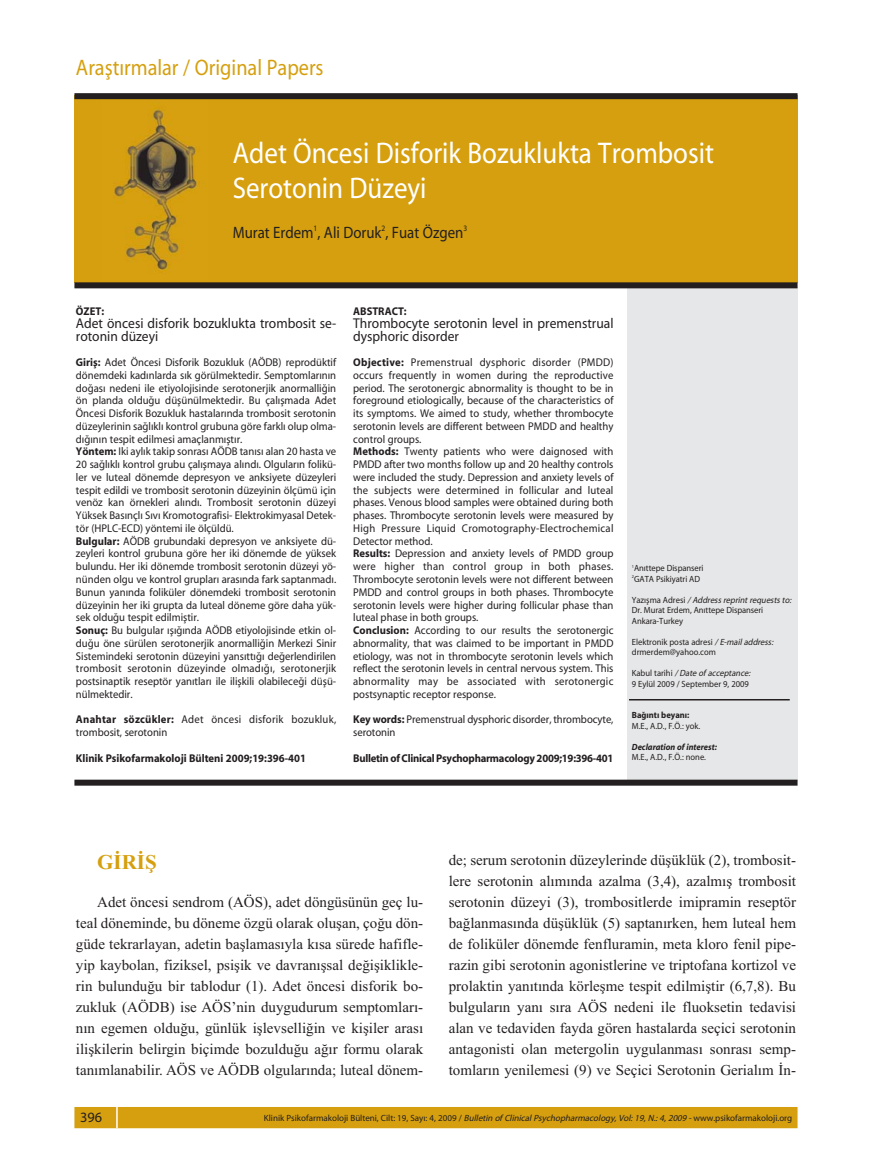
<style>
.page{position:relative;width:872px;height:1170px;background:#fff}
.page>*{position:absolute;margin:0;border:0;box-sizing:border-box;transform-origin:0 0}
.t1{font:30px/34.5px "Myriad Roman";color:#fff;scale:.9 1}
.t2{font:22.5px "Myriad Roman";color:#d59f0f;scale:.9 1}
.t3{font:700 21px "Times New Roman";color:#d59f0f}
.t4{font:16.5px "Myriad Roman";color:#231f20;scale:.9 1}
.t5{font:15px/21px "Times New Roman";color:#231f20;text-align:justify}
.t6{font:14.25px/12.8px "Myriad Roman";color:#231f20;scale:.95 1}
.t7{font:14.25px "Myriad Roman";color:#231f20}
.t8{font:11.25px/12.8px "Myriad Roman";color:#231f20;scale:.95 1}
.t9{font:11.25px/12.8px "Myriad Roman";letter-spacing:.02em;color:#231f20;scale:.95 1}
.t10{font:700 11.25px "Myriad";color:#231f20;scale:.95 1}
.t11{font:700 11.25px "Myriad";letter-spacing:-.02em;color:#231f20;scale:.95 1}
.t12{font:9px/10.5px "Myriad Roman";color:#231f20;scale:.95 1}
.t13{font:9px "Myriad Roman";color:#231f20}
.t14{font:italic 700 9px "Myriad";color:#231f20;scale:.95 1}
.t15{font:700 9px "Myriad";color:#231f20;scale:.95 1}
.s1{font-family:"Myriad";font-weight:700}
.s2{font-style:italic}
</style>
<div class="page">
<div style="left:75px;top:1107px;width:721px;height:20px;background:#d59f0f"></div>
<div style="left:74px;top:1106px;width:723px;height:22px;border:2px solid #d59f0f"></div>
<hr style="left:116px;top:1106px;width:2px;height:22px;background:#fff">
<div style="left:74px;top:95px;width:723px;height:188px;background:#d59f0f"></div>
<div style="left:627px;top:287px;width:170px;height:493px;background:#e6e7e8"></div>
<div style="left:74px;top:282px;width:723px;height:6px;background:#231f20"></div>
<div style="left:74px;top:779px;width:723px;height:6px;background:#231f20"></div>
<div style="left:74px;top:93px;width:723px;height:6px;background:#231f20"></div>
<img style="left:113px;top:108px;width:84px;height:165px">
<hr style="left:629px;top:699px;width:160px;height:1px;background:#231f20">
<h2 class="t2" style="left:76px;top:59px;width:277px">Araflt›rmalar / Original Papers</h2>
<h1 class="t1" style="left:233px;top:138px;width:536px">Adet Öncesi Disforik Bozuklukta Trombosit<br>Serotonin Düzeyi</h1>
<h3 class="t4" style="left:233px;top:226px;width:262px">Murat Erdem<sup>1</sup>, Ali Doruk<sup>2</sup>, Fuat Özgen<sup>3</sup></h3>
<p class="t10" style="left:76px;top:307px;width:31px">ÖZET:</p>
<p class="t6" style="left:76px;top:318px;width:275px">Adet öncesi disforik bozuklukta trombosit se&shy;rotonin düzeyi</p>
<p class="t8" style="left:76px;top:357px;width:275px"><span class="s1">Girifl:</span> Adet Öncesi Disforik Bozukluk (AÖDB) reprodüktif dönemdeki kad›nlarda s›k görülmektedir. Semptomlar›n›n do¤as› nedeni ile etiyolojisinde serotonerjik anormalli¤in ön planda oldu¤u düflünülmektedir. Bu çal›flmada Adet Öncesi Disforik Bozukluk hastalar›nda trombosit serotonin düzeylerinin sa¤l›kl› kontrol grubuna göre farkl› olup olma&shy;d›¤›n›n tespit edilmesi amaçlanm›flt›r.<br><span class="s1">Yöntem:</span> Iki ayl›k takip sonras› AÖDB tan›s› alan 20 hasta ve 20 sa¤l›kl› kontrol grubu çal›flmaya al›nd›. Olgular›n folikü&shy;ler ve luteal dönemde depresyon ve anksiyete düzeyleri tespit edildi ve trombosit serotonin düzeyinin ölçümü için venöz kan örnekleri al›nd›. Trombosit serotonin düzeyi Yüksek Bas›nçl› S›v› Kromotografisi- Elektrokimyasal Detek&shy;tör (HPLC-ECD) yöntemi ile ölçüldü.<br><span class="s1">Bulgular:</span> AÖDB grubundaki depresyon ve anksiyete dü&shy;zeyleri kontrol grubuna göre her iki dönemde de yüksek bulundu. Her iki dönemde trombosit serotonin düzeyi yö&shy;nünden olgu ve kontrol gruplar› aras›nda fark saptanmad›.<br>Bunun yan›nda foliküler dönemdeki trombosit serotonin düzeyinin her iki grupta da luteal döneme göre daha yük&shy;sek oldu¤u tespit edilmifltir.<br><span class="s1">Sonuç:</span> Bu bulgular ›fl›¤›nda AÖDB etiyolojisinde etkin ol&shy;du¤u öne sürülen serotonerjik anormalli¤in Merkezi Sinir Sistemindeki serotonin düzeyini yans›tt›¤› de¤erlendirilen trombosit serotonin düzeyinde olmad›¤›, serotonerjik postsinaptik reseptör yan›tlar› ile iliflkili olabilece¤i düflü&shy;nülmektedir.</p>
<p class="t9" style="left:76px;top:714px;width:275px"><span class="s1">Anahtar sözcükler:</span> Adet öncesi disforik bozukluk, trombosit, serotonin</p>
<p class="t10" style="left:76px;top:753px;width:244px">Klinik Psikofarmakoloji Bülteni 2009;19:396-401</p>
<p class="t10" style="left:353px;top:307px;width:58px">ABSTRACT:</p>
<p class="t6" style="left:353px;top:318px;width:275px">Thrombocyte serotonin level in premenstrual dysphoric disorder</p>
<p class="t8" style="left:353px;top:357px;width:275px"><span class="s1">Objective:</span> Premenstrual dysphoric disorder (PMDD) occurs frequently in women during the reproductive period. The serotonergic abnormality is thought to be in foreground etiologically, because of the characteristics of its symptoms. We aimed to study, whether thrombocyte serotonin levels are different between PMDD and healthy control groups.<br><span class="s1">Methods:</span> Twenty patients who were daignosed with PMDD after two months follow up and 20 healthy controls were included the study. Depression and anxiety levels of the subjects were determined in follicular and luteal phases. Venous blood samples were obtained during both phases. Thrombocyte serotonin levels were measured by High Pressure Liquid Cromotography-Electrochemical Detector method.<br><span class="s1">Results:</span> Depression and anxiety levels of PMDD group were higher than control group in both phases.<br>Thrombocyte serotonin levels were not different between PMDD and control groups in both phases. Thrombocyte serotonin levels were higher during follicular phase than luteal phase in both groups.<br><span class="s1">Conclusion:</span> According to our results the serotonergic abnormality, that was claimed to be important in PMDD etiology, was not in thrombocyte serotonin levels which reflect the serotonin levels in central nervous system. This abnormality may be associated with serotonergic postsynaptic receptor response.</p>
<p class="t8" style="left:353px;top:714px;width:275px"><span class="s1">Key words:</span> Premenstrual dysphoric disorder, thrombocyte, serotonin</p>
<p class="t11" style="left:353px;top:753px;width:275px">Bulletin of Clinical Psychopharmacology 2009;19:396-401</p>
<p class="t12" style="left:632px;top:563px;width:77px"><sup>1</sup>An›ttepe Dispanseri<br><sup>2</sup>GATA Psikiyatri AD</p>
<p class="t12" style="left:632px;top:595px;width:171px">Y a z › fl m a A d r e s i <span class="s2">/ Address reprintrequests to:<br></span>Dr. Murat Erdem, An›ttepe Dispanseri<br>Ankara-Turkey</p>
<p class="t12" style="left:632px;top:637px;width:152px">Elektronik posta adresi <span class="s2">/ E-mailaddress: </span>drmerdem@yahoo.com</p>
<p class="t12" style="left:632px;top:668px;width:128px">K a b u l t a r i h i <span class="s2">/ Date of acceptance:<br></span>9 Eylül 2009 / September 9, 2009</p>
<p class="t15" style="left:632px;top:712px;width:62px">Ba¤›nt› beyan›:</p>
<p class="t12" style="left:632px;top:721px;width:74px">M.E., A.D., F.Ö.: yok.</p>
<p class="t14" style="left:632px;top:743px;width:91px">Declaration of interest:</p>
<p class="t12" style="left:632px;top:752px;width:80px">M.E., A.D., F.Ö.: none.</p>
<h3 class="t3" style="left:97px;top:855px;width:61px">GİRİŞ</h3>
<p class="t5" style="left:76px;top:892px;width:349px;text-indent:21px">Adet öncesi sendrom (AÖS), adet döngüsünün geç lu&shy;teal döneminde, bu döneme özgü olarak oluşan, çoğu dön&shy;güde tekrarlayan, adetin başlamasıyla kısa sürede hafifle&shy;yip kaybolan, fiziksel, psişik ve davranışsal değişiklikle&shy;rin bulunduğu bir tablodur (1). Adet öncesi disforik bo&shy;zukluk (AÖDB) ise AÖS’nin duygudurum semptomları&shy;nın egemen olduğu, günlük işlevselliğin ve kişiler arası ilişkilerin belirgin biçimde bozulduğu ağır formu olarak tanımlanabilir. AÖS ve AÖDB olgularında; luteal dönem-</p>
<p class="t5" style="left:449px;top:851px;width:349px">de; serum serotonin düzeylerinde düşüklük (2), trombosit&shy;lere serotonin alımında azalma (3,4), azalmış trombosit serotonin düzeyi (3), trombositlerde imipramin reseptör bağlanmasında düşüklük (5) saptanırken, hem luteal hem de foliküler dönemde fenfluramin, meta kloro fenil pipe&shy;razin gibi serotonin agonistlerine ve triptofana kortizol ve prolaktin yanıtında körleşme tespit edilmiştir (6,7,8). Bu bulguların yanı sıra AÖS nedeni ile fluoksetin tedavisi alan ve tedaviden fayda gören hastalarda seçici serotonin antagonisti olan metergolin uygulanması sonrası semp&shy;tomların yenilemesi (9) ve Seçici Serotonin Gerialım İn-</p>
<p class="t7" style="left:80px;top:1112px;width:23px">396</p>
<p class="t13" style="left:264px;top:1114px;width:530px">Klinik Psikofarmakoloji Bülteni, Cilt: 19, Say›: 4, 2009 / <span class="s2">Bulletin of ClinicalPsychopharmacology,Vol:19,N.:4,2009-</span>www.psikofarmakoloji.org</p>
</div>
